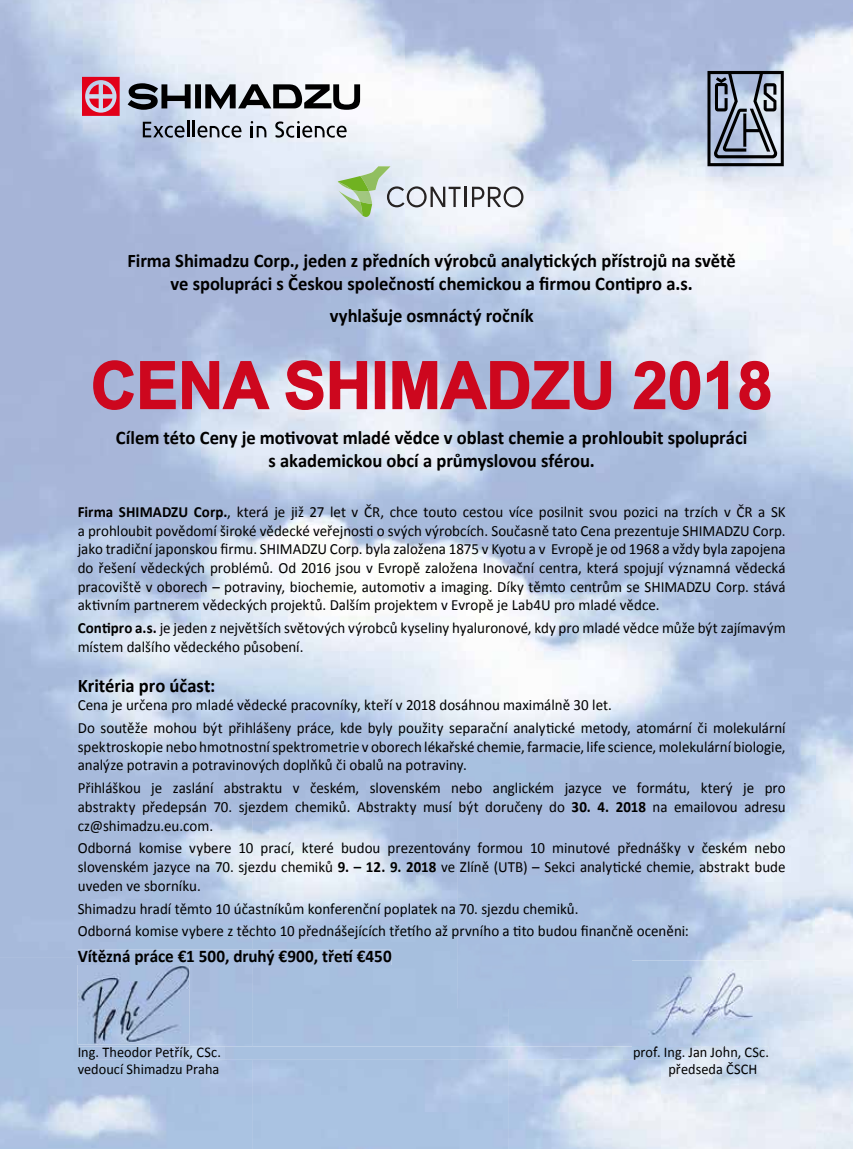
<style>
.page{position:relative;width:853px;height:1149px;background:#fff}
.page>*{position:absolute;margin:0;border:0;box-sizing:border-box;transform-origin:0 0}
.t1{font:700 65.1px "Arial";color:#cd071e;scale:.96 1}
.t2{font:700 19.2px/23.1px "Calibri";color:#000;text-align:center;scale:.96 1}
.t3{font:700 17.7px "Calibri";color:#000;scale:.96 1}
.t4{font:15.6px/18.6px "Calibri";color:#000;scale:.96 1}
.t5{font:14.85px "Calibri";letter-spacing:.005em;color:#000;scale:.96 1}
.s1{font-weight:700}
</style>
<div class="page">
<img style="left:0;top:0;width:815px;height:804px">
<img style="left:0;top:957px;width:99px;height:191px">
<div style="left:78px;top:949px;width:313px;height:15px;background:#a8bddf"></div>
<svg style="left:82px;top:77px;width:38px;height:39px"></svg>
<svg style="left:128px;top:83px;width:62px;height:27px;background:#676d77"></svg>
<div style="left:195px;top:84px;width:6px;height:24px;background:#000"></div>
<svg style="left:205px;top:84px;width:155px;height:26px"></svg>
<svg style="left:143px;top:120px;width:98px;height:18px;background:#8f98a6"></svg>
<svg style="left:251px;top:121px;width:15px;height:16px"></svg>
<svg style="left:275px;top:121px;width:71px;height:17px"></svg>
<svg style="left:707px;top:71px;width:76px;height:95px;background:#7d8695"></svg>
<img style="left:338px;top:191px;width:34px;height:24px">
<svg style="left:360px;top:201px;width:12px;height:16px"></svg>
<img style="left:338px;top:166px;width:52px;height:25px">
<svg style="left:338px;top:176px;width:31px;height:15px"></svg>
<svg style="left:387px;top:186px;width:73px;height:21px"></svg>
<hr style="left:464px;top:187px;width:2px;height:20px;background:#272322">
<svg style="left:472px;top:186px;width:51px;height:21px"></svg>
<svg style="left:92px;top:359px;width:179px;height:51px;background:#b6a5c2"></svg>
<svg style="left:285px;top:359px;width:83px;height:51px;background:#dbc0cf"></svg>
<div style="left:375px;top:361px;width:10px;height:48px;border:1px solid #cd071e"></div>
<svg style="left:391px;top:359px;width:221px;height:51px;background:#b8a6c2"></svg>
<svg style="left:632px;top:360px;width:96px;height:50px;background:#c5b2c8"></svg>
<svg style="left:738px;top:360px;width:33px;height:50px;background:#d5b7c8"></svg>
<img style="left:78px;top:964px;width:112px;height:80px">
<img style="left:632px;top:960px;width:137px;height:87px">
<p class="t2" style="left:127px;top:249px;width:635px">Firma Shimadzu Corp., jeden z předních výrobců analytických přístrojů na světě ve spolupráci s Českou společností chemickou a firmou Contipro a.s.</p>
<p class="t2" style="left:330px;top:304px;width:214px">vyhlašuje osmnáctý ročník</p>
<h1 class="t1" style="left:91px;top:342px;width:711px">CENA SHIMADZU 2018</h1>
<p class="t2" style="left:116px;top:426px;width:659px">Cílem této Ceny je motivovat mladé vědce v oblast chemie a prohloubit spolupráci s akademickou obcí a průmyslovou sférou.</p>
<p class="t4" style="left:78px;top:502px;width:739px;text-align:justify"><span class="s1">Firma SHIMADZU Corp.</span>, která je již 27 let v ČR, chce touto cestou více posilnit svou pozici na trzích v ČR a SK a prohloubit povědomí široké vědecké veřejnosti o svých výrobcích. Současně tato Cena prezentuje SHIMADZU Corp. jako tradiční japonskou firmu. SHIMADZU Corp. byla založena 1875 v Kyotu a v Evropě je od 1968 a vždy byla zapojena do řešení vědeckých problémů. Od 2016 jsou v Evropě založena Inovační centra, která spojují významná vědecká pracoviště v oborech – potraviny, biochemie, automotiv a imaging. Díky těmto centrům se SHIMADZU Corp. stává aktivním partnerem vědeckých projektů. Dalším projektem v Evropě je Lab4U pro mladé vědce.</p>
<p class="t4" style="left:78px;top:618px;width:739px"><span class="s1">Contipro a.s.</span> je jeden z největších světových výrobců kyseliny hyaluronové, kdy pro mladé vědce může být zajímavým místem dalšího vědeckého působení.</p>
<p class="t2" style="left:78px;top:673px;width:145px">Kritéria pro účast:</p>
<p class="t4" style="left:78px;top:693px;width:738px;line-height:22.8px">Cena je určena pro mladé vědecké pracovníky, kteří v 2018 dosáhnou maximálně 30 let.<br>Do soutěže mohou být přihlášeny práce, kde byly použity separační analytické metody, atomární či molekulární</p>
<p class="t4" style="left:78px;top:737px;width:739px">spektroskopie nebo hmotnostní spektrometrie v oborech lékařské chemie, farmacie, life science, molekulární biologie, analýze potravin a potravinových doplňků či obalů na potraviny.</p>
<p class="t4" style="left:78px;top:778px;width:739px;text-align:justify">Přihláškou je zaslání abstraktu v českém, slovenském nebo anglickém jazyce ve formátu, který je pro abstrakty předepsán 70. sjezdem chemiků. Abstrakty musí být doručeny do <span class="s1">30. 4. 2018</span> na emailovou adresu cz@shimadzu.eu.com.</p>
<p class="t4" style="left:78px;top:838px;width:739px;text-align:justify">Odborná komise vybere 10 prací, které budou prezentovány formou 10 minutové přednášky v českém nebo slovenském jazyce na 70. sjezdu chemiků <span class="s1">9. – 12. 9. 2018</span> ve Zlíně (UTB) – Sekci analytické chemie, abstrakt bude uveden ve sborníku.</p>
<p class="t4" style="left:78px;top:896px;width:638px;line-height:22.8px">Shimadzu hradí těmto 10 účastníkům konferenční poplatek na 70. sjezdu chemiků.<br>Odborná komise vybere z těchto 10 přednášejících třetího až prvního a tito budou finančně oceněni:</p>
<p class="t3" style="left:78px;top:944px;width:328px">Vítězná práce €1 500, druhý €900, třetí €450</p>
<p class="t5" style="left:78px;top:1041px;width:151px">Ing. Theodor Petřík, CSc.</p>
<p class="t5" style="left:633px;top:1041px;width:143px">prof. Ing. Jan John, CSc.</p>
<p class="t5" style="left:78px;top:1059px;width:149px">vedoucí Shimadzu Praha</p>
<p class="t5" style="left:668px;top:1059px;width:94px">předseda ČSCH</p>
</div>
